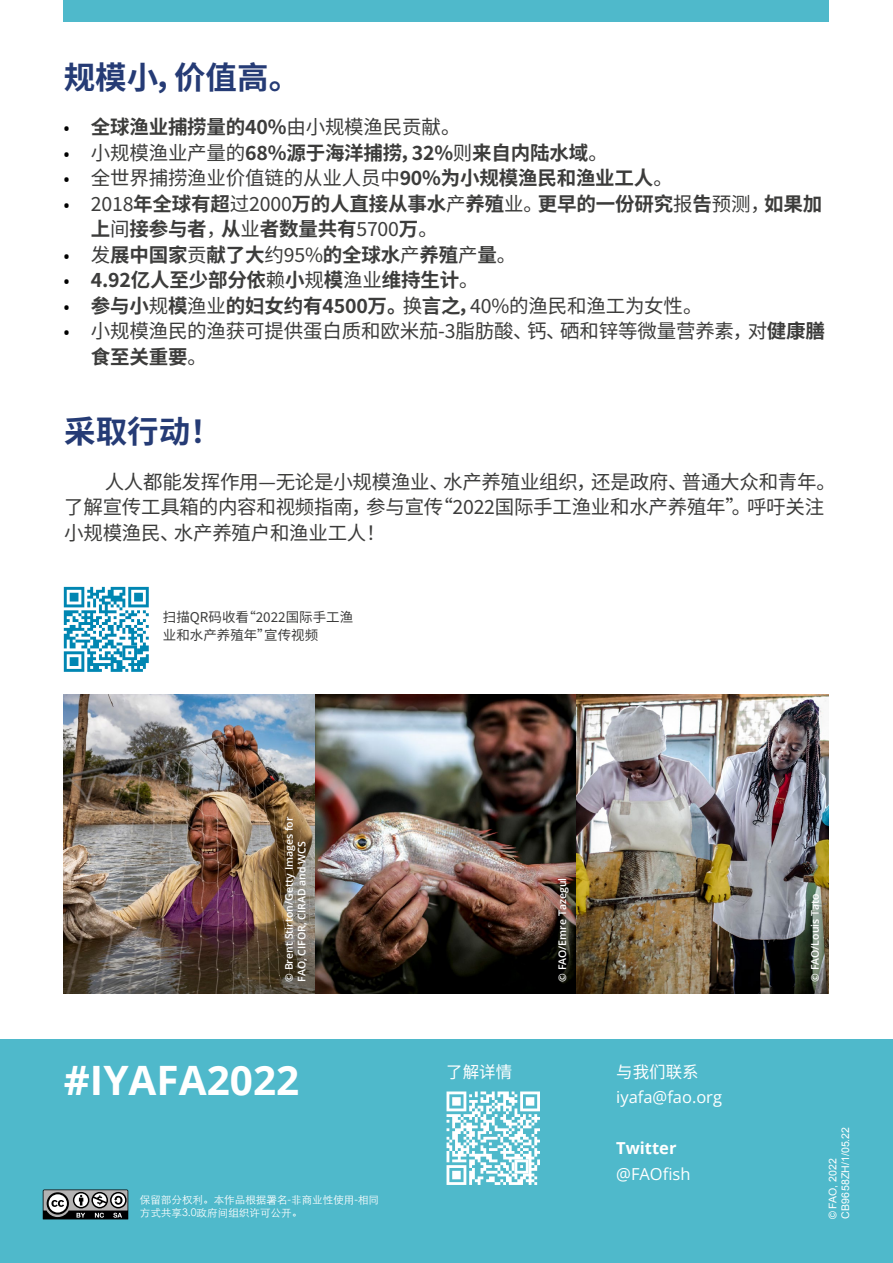
<style>
.page{position:relative;width:893px;height:1263px;background:#fff}
.page>*{position:absolute;margin:0;border:0;box-sizing:border-box;transform-origin:0 0}
.t1{font:700 40.5px "Open Sans";color:#fff}
.t2{font:700 31.5px "Noto Sans SC";color:#253b75}
.t3{font:700 19.5px/25.5px "Noto Sans SC";letter-spacing:-.01em;color:#3c3c3b}
.t4{font:19.5px/25.5px "Noto Sans SC";letter-spacing:-.015em;color:#3c3c3b}
.t5{font:16.5px "Open Sans";color:#fff}
.t6{font:16.5px "Noto Sans SC";color:#fff}
.t7{font:700 16.5px "Open Sans";color:#fff}
.t8{font:13.5px/18px "Noto Sans SC";color:#3c3c3b}
.t9{font:600 10.5px/12.6px "Open Sans";color:#fff}
.t10{font:10.5px/12.6px "ST Xihei";color:#fff}
.t11{font:10.5px/12.8px "Arial";color:#fff}
.s1{font-family:"Open Sans";font-size:15px;color:#000}
.s2{font-weight:400}
.s3{font-family:"Open Sans";font-weight:700;font-size:15px;color:#000}
.s4{font-weight:700}
</style>
<div class="page">
<div style="left:0;top:1039px;width:893px;height:224px;background:#4fb9cb"></div>
<svg style="left:447px;top:1091px;width:93px;height:94px"></svg>
<div style="left:64px;top:0;width:765px;height:21px;background:#4fb9cb"></div>
<svg style="left:64px;top:587px;width:85px;height:85px"></svg>
<img style="left:64px;top:694px;width:765px;height:299px">
<svg style="left:43px;top:1189px;width:85px;height:30px;background:#737575"></svg>
<h2 class="t2" style="left:64px;top:60px;width:238px">规模小，价值高。</h2>
<p class="t3" style="left:64px;top:115px;width:398px"><span class="s1">•</span> 全球渔业捕捞量的40%<span class="s2">由小规模渔民贡献。</span></p>
<p class="t3" style="left:64px;top:140px;width:546px"><span class="s1">•</span> <span class="s2">小规模渔业产量的</span>68%源于海洋捕捞，32%<span class="s2">则</span>来自内陆水域<span class="s2">。</span></p>
<p class="t4" style="left:64px;top:166px;width:611px"><span class="s3">•</span> 全世界捕捞渔业价值链的从业人员中<span class="s4">90%为小规模渔民和渔业工人</span>。</p>
<p class="t3" style="left:91px;top:191px;width:733px;text-indent:-27px"><span class="s1">•</span> <span class="s2">2018</span>年全球有超<span class="s2">过2000</span>万的人直接从事水<span class="s2">产</span>养殖<span class="s2">业。</span>更早的一份研究<span class="s2">报</span>告<span class="s2">预测，</span>如果加上<span class="s2">间</span>接参与者<span class="s2">，</span>从<span class="s2">业</span>者数量共有<span class="s2">5700</span>万<span class="s2">。</span></p>
<p class="t3" style="left:64px;top:242px;width:454px"><span class="s1">•</span> <span class="s2">发</span>展中国家<span class="s2">贡</span>献了大<span class="s2">约95%</span>的全球水<span class="s2">产</span>养殖<span class="s2">产</span>量<span class="s2">。</span></p>
<p class="t3" style="left:64px;top:268px;width:416px"><span class="s1">•</span> 4.92亿人至少部分依<span class="s2">赖</span>小<span class="s2">规</span>模<span class="s2">渔业</span>维持生计<span class="s2">。</span></p>
<p class="t3" style="left:64px;top:293px;width:640px"><span class="s1">•</span> 参与小<span class="s2">规</span>模<span class="s2">渔业</span>的妇女约有4500万。<span class="s2">换</span>言之，<span class="s2">40%的渔民和渔工为女性。</span></p>
<p class="t4" style="left:91px;top:319px;width:736px;text-indent:-27px"><span class="s3">•</span> 小规模渔民的渔获可提供蛋白质和欧米茄-3脂肪酸、钙、硒和锌等微量营养素，对<span class="s4">健康膳食至关重要</span>。</p>
<h2 class="t2" style="left:64px;top:414px;width:159px">采取行动！</h2>
<p class="t4" style="left:64px;top:469px;width:773px;text-indent:41px">人人都能发挥作用—无论是小规模渔业、水产养殖业组织，还是政府、普通大众和青年。了解宣传工具箱的内容和视频指南，参与宣传“2022国际手工渔业和水产养殖年”。呼吁关注小规模渔民、水产养殖户和渔业工人！</p>
<p class="t8" style="left:163px;top:609px;width:192px">扫描QR码收看“2022国际手工渔业和水产养殖年”宣传视频</p>
<p class="t9" style="left:282px;top:982px;width:167px;rotate:-90deg">© Brent Stirton/Getty Images for<br>FAO, CIFOR, CIRAD and WCS</p>
<h1 class="t1" style="left:64px;top:1052px;width:237px">#IYAFA2022</h1>
<p class="t10" style="left:140px;top:1193px;width:241px">保留部分权利。本作品根据署名-非商业性使用-相同方式共享3.0政府间组织许可公开。</p>
<p class="t9" style="left:556px;top:982px;width:106px;rotate:-90deg">© FAO/Emre Tazegul</p>
<p class="t6" style="left:446px;top:1062px;width:67px">了解详情</p>
<p class="t6" style="left:616px;top:1062px;width:84px">与我们联系</p>
<p class="t5" style="left:616px;top:1086px;width:107px">iyafa@fao.org</p>
<p class="t7" style="left:616px;top:1136px;width:62px">Twitter</p>
<p class="t5" style="left:616px;top:1163px;width:76px">@FAOfish</p>
<p class="t9" style="left:808px;top:982px;width:90px;rotate:-90deg">© FAO/Louis Tato</p>
<p class="t11" style="left:826px;top:1219px;width:94px;rotate:-90deg">© FAO, 2022<br>CB9658ZH/1/05.22</p>
</div>
